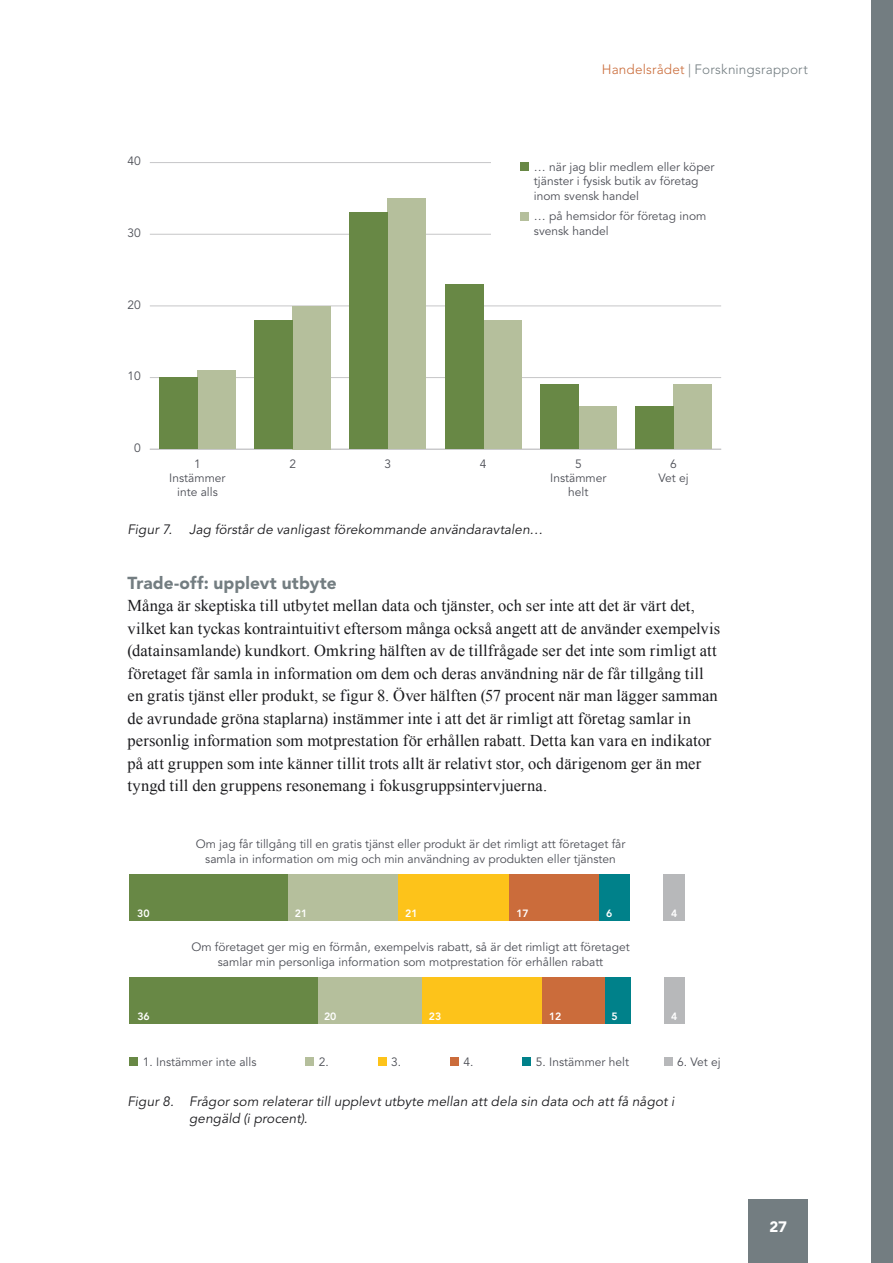
<style>
.page{position:relative;width:893px;height:1263px;background:#fff}
.page>*{position:absolute;margin:0;border:0;box-sizing:border-box;transform-origin:0 0}
.t1{font:900 17.25px "Avenir LT Std";letter-spacing:.005em;color:#737d81}
.t2{font:16.5px/22.5px "Times New Roman";letter-spacing:.005em;color:#1b1b1e}
.t3{font:900 15px "Avenir LT Std";color:#fff}
.t4{font:italic 13.5px/16.5px "Avenir LT Std";letter-spacing:.005em;color:#1b1b1e}
.t5{font:300 13.5px "Avenir LT Std";letter-spacing:.015em;color:#737d81}
.t6{font:12px/14.4px "Avenir LT Std";color:#4c4e55;text-align:center}
.t7{font:800 10.5px "Avenir LT Std";color:#fff}
.s1{color:#ca6c3a}
</style>
<div class="page">
<div style="left:748px;top:1199px;width:60px;height:64px;background:#737d81"></div>
<div style="left:872px;top:0;width:21px;height:1263px;background:#737d81"></div>
<hr style="left:150px;top:449px;width:571px;height:1px;background:#c6c6c8">
<hr style="left:150px;top:377px;width:571px;height:1px;background:#c6c6c8">
<hr style="left:150px;top:306px;width:571px;height:1px;background:#c6c6c8">
<hr style="left:150px;top:234px;width:571px;height:1px;background:#c6c6c8">
<hr style="left:150px;top:162px;width:571px;height:1px;background:#c6c6c8">
<div style="left:197px;top:370px;width:39px;height:79px;background:#b5bf9c"></div>
<div style="left:293px;top:306px;width:38px;height:143px;background:#b5bf9c"></div>
<div style="left:388px;top:198px;width:38px;height:251px;background:#b5bf9c"></div>
<div style="left:483px;top:320px;width:38px;height:129px;background:#b5bf9c"></div>
<div style="left:578px;top:406px;width:38px;height:43px;background:#b5bf9c"></div>
<div style="left:673px;top:385px;width:39px;height:64px;background:#b5bf9c"></div>
<div style="left:159px;top:378px;width:38px;height:71px;background:#688845"></div>
<div style="left:255px;top:320px;width:38px;height:129px;background:#688845"></div>
<div style="left:350px;top:213px;width:38px;height:236px;background:#688845"></div>
<div style="left:445px;top:284px;width:38px;height:165px;background:#688845"></div>
<div style="left:540px;top:385px;width:38px;height:64px;background:#688845"></div>
<div style="left:635px;top:406px;width:38px;height:43px;background:#688845"></div>
<div style="left:491px;top:158px;width:230px;height:133px;background:#fff"></div>
<div style="left:520px;top:162px;width:9px;height:9px;background:#688845"></div>
<div style="left:520px;top:212px;width:9px;height:9px;background:#b5bf9c"></div>
<div style="left:664px;top:874px;width:21px;height:47px;background:#b7b8ba"></div>
<div style="left:598px;top:874px;width:32px;height:47px;background:#00818a"></div>
<div style="left:509px;top:874px;width:89px;height:47px;background:#cb6c3b"></div>
<div style="left:398px;top:874px;width:111px;height:47px;background:#fdc31a"></div>
<div style="left:287px;top:874px;width:111px;height:47px;background:#b5bf9c"></div>
<div style="left:129px;top:874px;width:158px;height:47px;background:#688845"></div>
<div style="left:129px;top:1057px;width:9px;height:9px;background:#688845"></div>
<div style="left:305px;top:1057px;width:9px;height:9px;background:#b5bf9c"></div>
<div style="left:378px;top:1057px;width:8px;height:9px;background:#fdc31a"></div>
<div style="left:450px;top:1057px;width:9px;height:9px;background:#cb6c3b"></div>
<div style="left:522px;top:1057px;width:9px;height:9px;background:#00818a"></div>
<div style="left:664px;top:1057px;width:8px;height:9px;background:#b7b8ba"></div>
<div style="left:664px;top:977px;width:21px;height:47px;background:#b7b8ba"></div>
<div style="left:604px;top:977px;width:26px;height:47px;background:#00818a"></div>
<div style="left:542px;top:977px;width:62px;height:47px;background:#cb6c3b"></div>
<div style="left:422px;top:977px;width:120px;height:47px;background:#fdc31a"></div>
<div style="left:317px;top:977px;width:105px;height:47px;background:#b5bf9c"></div>
<div style="left:129px;top:977px;width:188px;height:47px;background:#688845"></div>
<p class="t6" style="left:128px;top:154px;width:15px">40</p>
<p class="t6" style="left:128px;top:226px;width:15px">30</p>
<p class="t6" style="left:128px;top:298px;width:15px">20</p>
<p class="t6" style="left:128px;top:369px;width:15px">10</p>
<p class="t6" style="left:134px;top:441px;width:8px">0</p>
<p class="t6" style="left:194px;top:457px;width:8px">1</p>
<p class="t6" style="left:289px;top:457px;width:8px">2</p>
<p class="t6" style="left:385px;top:457px;width:8px">3</p>
<p class="t6" style="left:480px;top:457px;width:8px">4</p>
<p class="t6" style="left:169px;top:471px;width:58px;line-height:13.8px">Instämmer inte alls</p>
<p class="t5" style="left:602px;top:61px;width:207px"><span class="s1">Handelsrådet</span> | Forskningsrapport</p>
<p class="t6" style="left:534px;top:160px;width:182px;text-align:left">… när jag blir medlem eller köper tjänster i fysisk butik av företag inom svensk handel</p>
<p class="t6" style="left:534px;top:209px;width:174px;text-align:left">… på hemsidor för företag inom svensk handel</p>
<p class="t6" style="left:550px;top:457px;width:58px;line-height:13.8px">5<br>Instämmer helt</p>
<p class="t6" style="left:658px;top:457px;width:32px;line-height:13.8px">6<br>Vet ej</p>
<p class="t4" style="left:128px;top:522px;width:46px">Figur 7.</p>
<p class="t4" style="left:189px;top:522px;width:355px">Jag förstår de vanligast förekommande användaravtalen…</p>
<p class="t1" style="left:128px;top:572px;width:211px">Trade-off: upplevt utbyte</p>
<p class="t2" style="left:128px;top:594px;width:594px">Många är skeptiska till utbytet mellan data och tjänster, och ser inte att det är värt det, vilket kan tyckas kontraintuitivt eftersom många också angett att de använder exempelvis (datainsamlande) kundkort. Omkring hälften av de tillfrågade ser det inte som rimligt att företaget får samla in information om dem och deras användning när de får tillgång till en gratis tjänst eller produkt, se figur 8. Över hälften (57 procent när man lägger samman de avrundade gröna staplarna) instämmer inte i att det är rimligt att företag samlar in personlig information som motprestation för erhållen rabatt. Detta kan vara en indikator på att gruppen som inte känner tillit trots allt är relativt stor, och därigenom ger än mer tyngd till den gruppens resonemang i fokusgruppsintervjuerna.</p>
<p class="t6" style="left:196px;top:837px;width:431px">Om jag får tillgång till en gratis tjänst eller produkt är det rimligt att företaget får samla in information om mig och min användning av produkten eller tjänsten</p>
<p class="t7" style="left:137px;top:907px;width:14px">30</p>
<p class="t7" style="left:295px;top:907px;width:14px">21</p>
<p class="t7" style="left:405px;top:907px;width:14px">21</p>
<p class="t7" style="left:516px;top:907px;width:14px">17</p>
<p class="t7" style="left:606px;top:907px;width:8px">6</p>
<p class="t7" style="left:671px;top:907px;width:8px">4</p>
<p class="t6" style="left:191px;top:940px;width:440px">Om företaget ger mig en förmån, exempelvis rabatt, så är det rimligt att företaget samlar min personliga information som motprestation för erhållen rabatt</p>
<p class="t7" style="left:137px;top:1010px;width:14px">36</p>
<p class="t7" style="left:324px;top:1010px;width:14px">20</p>
<p class="t7" style="left:429px;top:1010px;width:14px">23</p>
<p class="t7" style="left:549px;top:1010px;width:14px">12</p>
<p class="t7" style="left:611px;top:1010px;width:8px">5</p>
<p class="t7" style="left:671px;top:1010px;width:8px">4</p>
<p class="t6" style="left:143px;top:1054px;width:115px">1. Instämmer inte alls</p>
<p class="t6" style="left:319px;top:1054px;width:12px">2.</p>
<p class="t6" style="left:391px;top:1054px;width:12px">3.</p>
<p class="t6" style="left:464px;top:1054px;width:12px">4.</p>
<p class="t6" style="left:536px;top:1054px;width:95px">5. Instämmer helt</p>
<p class="t6" style="left:677px;top:1054px;width:45px">6. Vet ej</p>
<p class="t4" style="left:189px;top:1094px;width:487px;text-indent:-62px">Figur 8. Frågor som relaterar till upplevt utbyte mellan att dela sin data och att få något i gengäld (i procent).</p>
<p class="t3" style="left:769px;top:1217px;width:19px">27</p>
</div>
